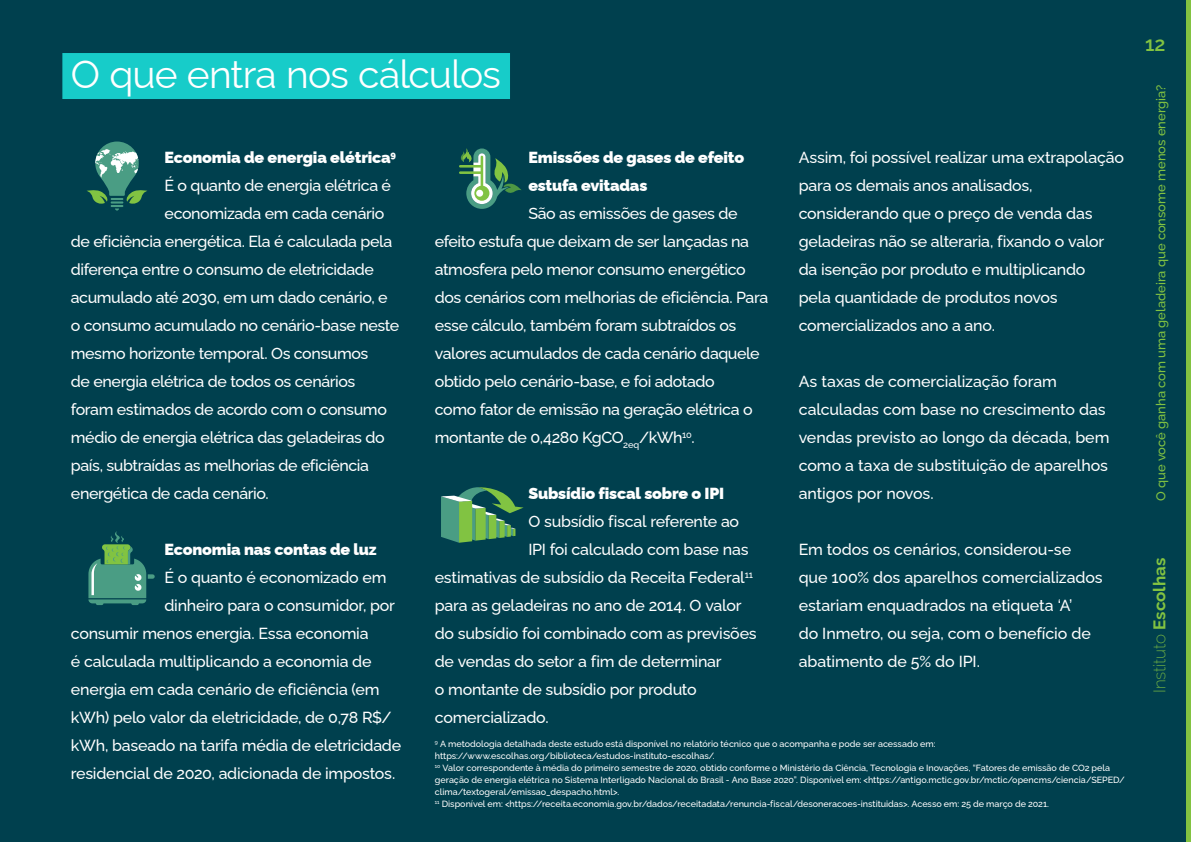
<style>
.page{position:relative;width:1191px;height:842px;background:#00404e}
.page>*{position:absolute;margin:0;border:0;box-sizing:border-box;transform-origin:0 0}
.t1{font:39px "Raleway";letter-spacing:-.025em;color:#fff}
.t2{font:600 20px "Raleway";color:#82c341}
.t3{font:200 17px "Raleway";letter-spacing:-.01em;color:#82c341}
.t4{font:500 16px/28px "Raleway";letter-spacing:-.02em;color:#fff}
.t5{font:900 16px/28px "Raleway";letter-spacing:-.01em;color:#fff}
.t6{font:500 13px "Raleway";letter-spacing:-.005em;color:#82c341}
.t7{font:500 9px/12px "Raleway";color:#fff}
.s1{font-weight:700}
</style>
<div class="page">
<div style="left:1186px;top:0;width:5px;height:842px;background:#82c341"></div>
<div style="left:62px;top:53px;width:448px;height:46px;background:#17ccc9"></div>
<svg style="left:87px;top:142px;width:60px;height:69px"></svg>
<svg style="left:459px;top:148px;width:62px;height:61px"></svg>
<div style="left:476px;top:190px;width:7px;height:7px;background:#fff;border-radius:50%"></div>
<svg style="left:441px;top:487px;width:82px;height:56px"></svg>
<svg style="left:88px;top:531px;width:67px;height:74px"></svg>
<h1 class="t1" style="left:71px;top:43px;width:432px">O que entra nos cálculos</h1>
<p class="t5" style="left:164px;top:142px;width:233px">Economia de energia elétrica<sup>9</sup></p>
<p class="t4" style="left:164px;top:170px;width:228px">É o quanto de energia elétrica é</p>
<p class="t4" style="left:164px;top:198px;width:221px">economizada em cada cenário</p>
<p class="t4" style="left:71px;top:226px;width:323px">de eficiência energética. Ela é calculada pela</p>
<p class="t4" style="left:71px;top:254px;width:305px">diferença entre o consumo de eletricidade</p>
<p class="t4" style="left:71px;top:282px;width:318px">acumulado até 2030, em um dado cenário, e</p>
<p class="t4" style="left:71px;top:310px;width:330px">o consumo acumulado no cenário-base neste</p>
<p class="t4" style="left:71px;top:338px;width:299px">mesmo horizonte temporal. Os consumos</p>
<p class="t4" style="left:71px;top:366px;width:286px">de energia elétrica de todos os cenários</p>
<p class="t4" style="left:71px;top:394px;width:317px">foram estimados de acordo com o consumo</p>
<p class="t4" style="left:71px;top:422px;width:315px">médio de energia elétrica das geladeiras do</p>
<p class="t4" style="left:71px;top:450px;width:300px">país, subtraídas as melhorias de eficiência</p>
<p class="t4" style="left:71px;top:478px;width:199px">energética de cada cenário.</p>
<p class="t5" style="left:164px;top:534px;width:214px">Economia nas contas de luz</p>
<p class="t4" style="left:164px;top:562px;width:224px">É o quanto é economizado em</p>
<p class="t4" style="left:164px;top:590px;width:232px">dinheiro para o consumidor, por</p>
<p class="t4" style="left:71px;top:618px;width:299px">consumir menos energia. Essa economia</p>
<p class="t4" style="left:71px;top:646px;width:302px">é calculada multiplicando a economia de</p>
<p class="t4" style="left:71px;top:674px;width:310px">energia em cada cenário de eficiência (em</p>
<p class="t4" style="left:71px;top:702px;width:322px">kWh) pelo valor da eletricidade, de 0,78 R$/</p>
<p class="t4" style="left:71px;top:730px;width:332px">kWh, baseado na tarifa média de eletricidade</p>
<p class="t4" style="left:71px;top:758px;width:326px">residencial de 2020, adicionada de impostos.</p>
<p class="t5" style="left:528px;top:142px;width:217px">Emissões de gases de efeito estufa evitadas</p>
<p class="t4" style="left:435px;top:198px;width:335px;text-indent:94px">São as emissões de gases de efeito estufa que deixam de ser lançadas na atmosfera pelo menor consumo energético dos cenários com melhorias de eficiência. Para esse cálculo, também foram subtraídos os valores acumulados de cada cenário daquele obtido pelo cenário-base, e foi adotado<br>como fator de emissão na geração elétrica o montante de 0,4280 KgCO<sub>2eq</sub>/kWh<sup>10</sup>.</p>
<p class="t5" style="left:528px;top:478px;width:197px">Subsídio fiscal sobre o IPI</p>
<p class="t4" style="left:528px;top:506px;width:212px">O subsídio fiscal referente ao</p>
<p class="t4" style="left:528px;top:534px;width:222px">IPI foi calculado com base nas</p>
<p class="t4" style="left:435px;top:562px;width:320px">estimativas de subsídio da Receita Federal<sup>11</sup></p>
<p class="t4" style="left:435px;top:590px;width:308px">para as geladeiras no ano de 2014. O valor</p>
<p class="t4" style="left:435px;top:618px;width:323px">do subsídio foi combinado com as previsões</p>
<p class="t4" style="left:435px;top:646px;width:288px">de vendas do setor a fim de determinar</p>
<p class="t4" style="left:435px;top:674px;width:263px">o montante de subsídio por produto</p>
<p class="t4" style="left:435px;top:702px;width:115px">comercializado.</p>
<p class="t4" style="left:798px;top:142px;width:327px">Assim, foi possível realizar uma extrapolação para os demais anos analisados, considerando que o preço de venda das geladeiras não se alteraria, fixando o valor da isenção por produto e multiplicando<br>pela quantidade de produtos novos comercializados ano a ano.</p>
<p class="t4" style="left:798px;top:366px;width:312px">As taxas de comercialização foram calculadas com base no crescimento das vendas previsto ao longo da década, bem como a taxa de substituição de aparelhos antigos por novos.</p>
<p class="t4" style="left:798px;top:534px;width:305px">Em todos os cenários, considerou-se que 100% dos aparelhos comercializados estariam enquadrados na etiqueta ‘A’<br>do Inmetro, ou seja, com o benefício de abatimento de 5% do IPI.</p>
<p class="t7" style="left:435px;top:737px;width:691px"><sup>9</sup> A metodologia detalhada deste estudo está disponível no relatório técnico que o acompanha e pode ser acessado em: https://www.escolhas.org/biblioteca/estudos-instituto-escolhas/.<br><sup>10</sup> Valor correspondente à média do primeiro semestre de 2020, obtido conforme o Ministério da Ciência, Tecnologia e Inovações, “Fatores de emissão de CO2 pela geração de energia elétrica no Sistema Interligado Nacional do Brasil - Ano Base 2020”. Disponível em: &lt;https://antigo.mctic.gov.br/mctic/opencms/ciencia/SEPED/ clima/textogeral/emissao_despacho.html&gt;.<br><sup>11</sup> Disponível em: &lt;https://receita.economia.gov.br/dados/receitadata/renuncia-fiscal/desoneracoes-instituidas&gt;. Acesso em: 25 de março de 2021.</p>
<p class="t2" style="left:1145px;top:28px;width:22px">12</p>
<p class="t6" style="left:1150px;top:501px;width:418px;rotate:-90deg">O que você ganha com uma geladeira que consome menos energia?</p>
<p class="t3" style="left:1145px;top:693px;width:137px;rotate:-90deg">Instituto <span class="s1">Escolhas</span></p>
</div>
